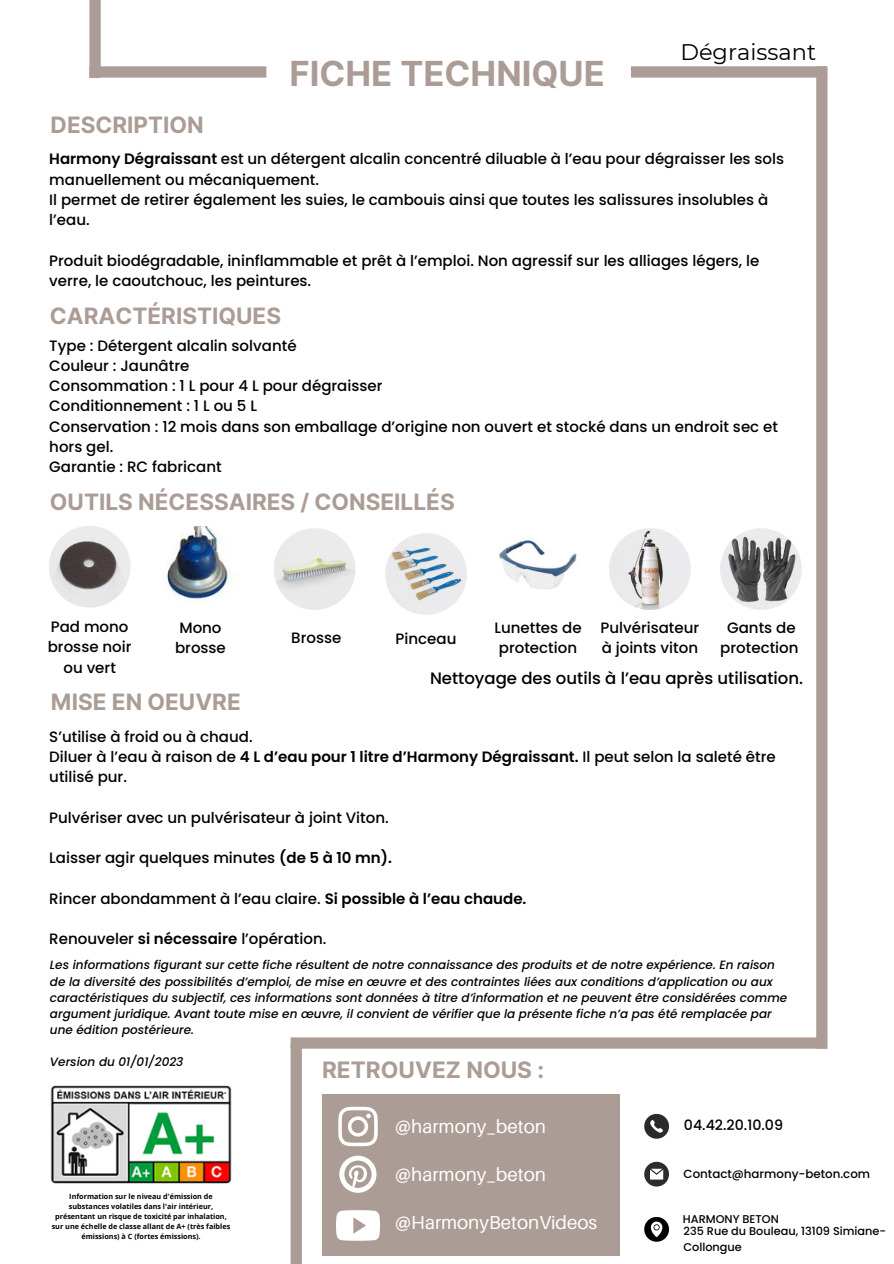
<style>
.page{position:relative;width:894px;height:1264px;background:#fff}
.page>*{position:absolute;margin:0;border:0;box-sizing:border-box;transform-origin:0 0}
.t1{font:700 34.5px "Inter";color:#ab9c95}
.t2{font:700 22.65px "Inter";color:#ab9c95}
.t3{font:700 22.5px "Inter";color:#ab9c95}
.t4{font:22.5px "Montserrat";color:#000}
.t5{font:18.75px "Aileron";color:#fff}
.t6{font:500 16.5px "Poppins";color:#000}
.t7{font:500 15px/20.2px "Poppins";color:#000}
.t8{font:500 14.25px "Poppins";color:#000}
.t9{font:italic 500 12px/16px "Poppins";color:#000}
.t10{font:500 11.85px "Poppins";color:#000}
.t11{font:500 11.25px/15px "Poppins";color:#000}
.t12{font:700 7.2px/10.1px "Open Sans";color:#000;text-align:center}
.s1{font-weight:600}
</style>
<div class="page">
<div style="left:89px;top:66px;width:177px;height:12px;background:#ab9c95"></div>
<div style="left:89px;top:0;width:12px;height:78px;background:#ab9c95"></div>
<div style="left:630px;top:66px;width:196px;height:12px;background:#ab9c95"></div>
<div style="left:816px;top:66px;width:11px;height:982px;background:#ab9c95"></div>
<img style="left:160px;top:526px;width:82px;height:81px;border-radius:50%">
<img style="left:274px;top:528px;width:81px;height:82px;border-radius:50%">
<img style="left:385px;top:533px;width:82px;height:82px;border-radius:50%">
<img style="left:497px;top:526px;width:81px;height:81px;border-radius:50%">
<img style="left:49px;top:526px;width:81px;height:81px;border-radius:50%">
<img style="left:609px;top:528px;width:81px;height:82px;border-radius:50%">
<img style="left:719px;top:528px;width:82px;height:82px;border-radius:50%">
<div style="left:290px;top:1037px;width:536px;height:11px;background:#ab9c95"></div>
<div style="left:290px;top:1043px;width:12px;height:220px;background:#ab9c95"></div>
<img style="left:50px;top:1085px;width:182px;height:99px">
<div style="left:322px;top:1094px;width:297px;height:161px;background:#ab9c95"></div>
<svg style="left:338px;top:1106px;width:39px;height:40px"></svg>
<svg style="left:339px;top:1155px;width:37px;height:37px"></svg>
<svg style="left:336px;top:1210px;width:44px;height:30px"></svg>
<svg style="left:644px;top:1113px;width:24px;height:25px"></svg>
<svg style="left:644px;top:1161px;width:24px;height:25px"></svg>
<svg style="left:644px;top:1217px;width:24px;height:24px"></svg>
<h1 class="t1" style="left:289px;top:52px;width:317px">FICHE TECHNIQUE</h1>
<h3 class="t4" style="left:680px;top:38px;width:137px">Dégraissant</h3>
<h3 class="t3" style="left:51px;top:111px;width:155px">DESCRIPTION</h3>
<p class="t7" style="left:49px;top:149px;width:736px"><span class="s1">Harmony Dégraissant</span> est un détergent alcalin concentré diluable à l’eau pour dégraisser les sols manuellement ou mécaniquement.<br>Il permet de retirer également les suies, le cambouis ainsi que toutes les salissures insolubles à l’eau.</p>
<p class="t7" style="left:49px;top:250px;width:711px">Produit biodégradable, ininflammable et prêt à l’emploi. Non agressif sur les alliages légers, le verre, le caoutchouc, les peintures.</p>
<h3 class="t3" style="left:50px;top:302px;width:232px">CARACTÉRISTIQUES</h3>
<p class="t7" style="left:49px;top:335px;width:730px">Type : Détergent alcalin solvanté<br>Couleur : Jaunâtre<br>Consommation : 1 L pour 4 L pour dégraisser<br>Conditionnement : 1 L ou 5 L<br>Conservation : 12 mois dans son emballage d’origine non ouvert et stocké dans un endroit sec et hors gel.<br>Garantie : RC fabricant</p>
<h3 class="t3" style="left:50px;top:488px;width:406px">OUTILS NÉCESSAIRES / CONSEILLÉS</h3>
<p class="t7" style="left:48px;top:616px;width:85px;text-align:center">Pad mono brosse noir ou vert</p>
<p class="t7" style="left:600px;top:617px;width:100px">Pulvérisateur à joints viton</p>
<p class="t7" style="left:720px;top:617px;width:80px;text-align:center">Gants de protection</p>
<p class="t7" style="left:175px;top:617px;width:52px">Mono brosse</p>
<p class="t7" style="left:291px;top:627px;width:52px">Brosse</p>
<p class="t7" style="left:395px;top:628px;width:62px">Pinceau</p>
<p class="t7" style="left:494px;top:617px;width:89px">Lunettes de protection</p>
<p class="t6" style="left:430px;top:666px;width:374px">Nettoyage des outils à l’eau après utilisation.</p>
<h3 class="t3" style="left:51px;top:688px;width:191px">MISE EN OEUVRE</h3>
<p class="t7" style="left:49px;top:726px;width:727px">S’utilise à froid ou à chaud.<br>Diluer à l’eau à raison de <span class="s1">4 L d’eau pour 1 litre d’Harmony Dégraissant.</span> Il peut selon la saleté être utilisé pur.</p>
<p class="t7" style="left:49px;top:807px;width:341px">Pulvériser avec un pulvérisateur à joint Viton.</p>
<p class="t7" style="left:49px;top:847px;width:344px">Laisser agir quelques minutes <span class="s1">(de 5 à 10 mn).</span></p>
<p class="t7" style="left:49px;top:888px;width:478px">Rincer abondamment à l’eau claire. <span class="s1">Si possible à l’eau chaude.</span></p>
<p class="t7" style="left:49px;top:929px;width:278px">Renouveler <span class="s1">si nécessaire</span> l’opération.</p>
<p class="t9" style="left:50px;top:957px;width:738px">Les informations figurant sur cette fiche résultent de notre connaissance des produits et de notre expérience. En raison de la diversité des possibilités d’emploi, de mise en œuvre et des contraintes liées aux conditions d’application ou aux caractéristiques du subjectif, ces informations sont données à titre d’information et ne peuvent être considérées comme argument juridique. Avant toute mise en œuvre, il convient de vérifier que la présente fiche n’a pas été remplacée par une édition postérieure.</p>
<p class="t9" style="left:50px;top:1053px;width:135px">Version du 01/01/2023</p>
<h2 class="t2" style="left:322px;top:1055px;width:223px">RETROUVEZ NOUS :</h2>
<p class="t12" style="left:52px;top:1190px;width:180px">Information sur le niveau d'émission de substances volatiles dans l'air intérieur, présentant un risque de toxicité par inhalation, sur une échelle de classe allant de A+ (très faibles émissions) à C (fortes émissions).</p>
<p class="t5" style="left:395px;top:1114px;width:152px">@harmony_beton</p>
<p class="t5" style="left:395px;top:1162px;width:152px">@harmony_beton</p>
<p class="t5" style="left:395px;top:1210px;width:203px">@HarmonyBetonVideos</p>
<p class="t8" style="left:683px;top:1115px;width:101px">04.42.20.10.09</p>
<p class="t10" style="left:683px;top:1165px;width:188px">Contact@harmony-beton.com</p>
<p class="t11" style="left:682px;top:1210px;width:97px">HARMONY BETON</p>
<p class="t11" style="left:683px;top:1223px;width:204px">235 Rue du Bouleau, 13109 Simiane-<br>Collongue</p>
</div>
